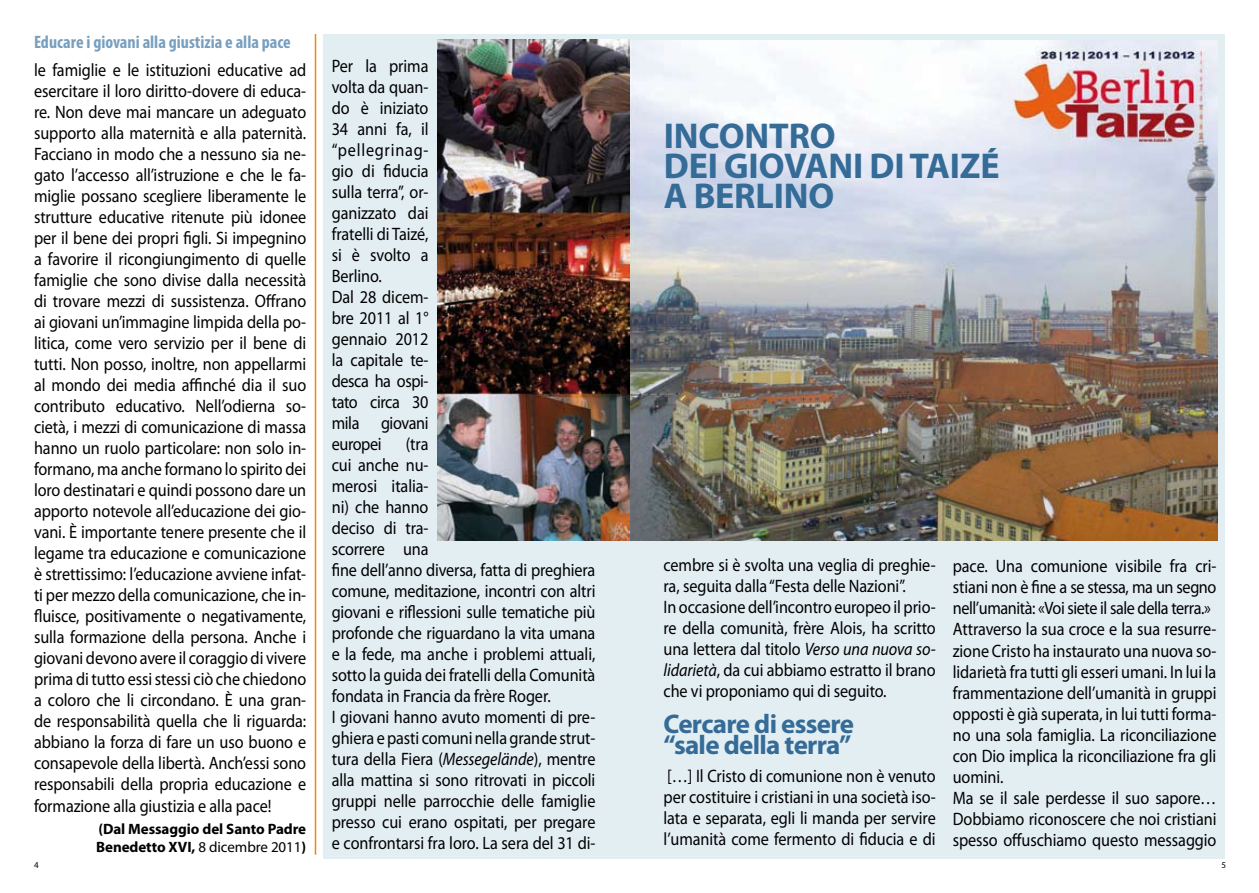
<style>
.page{position:relative;width:1259px;height:893px;background:#fff}
.page>*{position:absolute;margin:0;border:0;box-sizing:border-box;transform-origin:0 0}
.t1{font:700 36px/30px "Myriad Pro";letter-spacing:-.005em;color:#356b97}
.t2{font:700 27px/21px "Myriad Pro";letter-spacing:-.025em;color:#356b97}
.t3{font:18px/21px "Myriad Pro";letter-spacing:-.005em;color:#000;scale:.9 1}
.t4{font:700 condensed 18px "Myriad Pro";color:#789fbf}
.t5{font:700 15px/18px "Myriad Pro";letter-spacing:-.005em;color:#000}
.t6{font:9px "Myriad Pro";color:#000}
.s1{font-weight:400}
.s2{font-style:italic}
</style>
<div class="page">
<div style="left:323px;top:34px;width:902px;height:825px;background:#e3eef3"></div>
<img style="left:437px;top:39px;width:780px;height:502px">
<hr style="left:315px;top:34px;width:1px;height:821px;background:#f08800">
<p class="t4" style="left:34px;top:30px;width:258px">Educare i giovani alla giustizia e alla pace</p>
<p class="t3" style="left:34px;top:59px;width:304px;text-align:justify">le famiglie e le istituzioni educative ad esercitare il loro diritto-dovere di educa&shy;re. Non deve mai mancare un adeguato supporto alla maternità e alla paternità.<br>Facciano in modo che a nessuno sia ne&shy;gato l’accesso all’istruzione e che le fa&shy;miglie possano scegliere liberamente le strutture educative ritenute più idonee per il bene dei propri figli. Si impegnino a favorire il ricongiungimento di quelle famiglie che sono divise dalla necessità di trovare mezzi di sussistenza. Offrano ai giovani un’immagine limpida della po&shy;litica, come vero servizio per il bene di tutti. Non posso, inoltre, non appellarmi al mondo dei media affinché dia il suo contributo educativo. Nell’odierna so&shy;cietà, i mezzi di comunicazione di massa hanno un ruolo particolare: non solo in&shy;formano, ma anche formano lo spirito dei loro destinatari e quindi possono dare un apporto notevole all’educazione dei gio&shy;vani. È importante tenere presente che il legame tra educazione e comunicazione è strettissimo: l’educazione avviene infat&shy;ti per mezzo della comunicazione, che in&shy;fluisce, positivamente o negativamente, sulla formazione della persona. Anche i giovani devono avere il coraggio di vivere prima di tutto essi stessi ciò che chiedono a coloro che li circondano. È una gran&shy;de responsabilità quella che li riguarda: abbiano la forza di fare un uso buono e consapevole della libertà. Anch’essi sono responsabili della propria educazione e formazione alla giustizia e alla pace!</p>
<p class="t5" style="left:96px;top:819px;width:212px">(Dal Messaggio del Santo Padre<br>Benedetto XVI, <span class="s1">8 dicembre 2011</span>)</p>
<p class="t3" style="left:332px;top:55px;width:109px">Per la prima volta da quan&shy;do è iniziato<br>34 anni fa, il “pellegrinag&shy;gio di fiducia sulla terra”, or&shy;ganizzato dai fratelli di Taizé, si è svolto a<br>Berlino.<br>Dal 28 dicem&shy;bre 2011 al 1° gennaio 2012 la capitale te&shy;desca ha ospi&shy;tato circa 30 mila giovani europei</p>
<p class="t3" style="left:332px;top:433px;width:294px;text-indent:74px">(tra<br>cui anche nu-<br>merosi italia-<br>ni) che hanno<br>deciso di tra-<br>scorrere una<br>fine dell’anno diversa, fatta di preghiera comune, meditazione, incontri con altri giovani e riflessioni sulle tematiche più profonde che riguardano la vita umana e la fede, ma anche i problemi attuali, sotto la guida dei fratelli della Comunità fondata in Francia da frère Roger.<br>I giovani hanno avuto momenti di pre&shy;ghiera e pasti comuni nella grande strut&shy;tura della Fiera (<span class="s2">Messegelände</span>), mentre alla mattina si sono ritrovati in piccoli gruppi nelle parrocchie delle famiglie presso cui erano ospitati, per pregare e confrontarsi fra loro. La sera del 31 di-</p>
<h1 class="t1" style="left:664px;top:120px;width:337px">Incontro<br>dei giovani di Taizé a Berlino</h1>
<p class="t3" style="left:663px;top:554px;width:304px">cembre si è svolta una veglia di preghie&shy;ra, seguita dalla “Festa delle Nazioni”.<br>In occasione dell’incontro europeo il prio&shy;re della comunità, frère Alois, ha scritto una lettera dal titolo <span class="s2">Verso una nuova so&shy;lidarietà</span>, da cui abbiamo estratto il brano che vi proponiamo qui di seguito.</p>
<h2 class="t2" style="left:663px;top:712px;width:192px">Cercare di essere “sale della terra”</h2>
<p class="t3" style="left:663px;top:765px;width:304px;text-align:justify">[…] Il Cristo di comunione non è venuto per costituire i cristiani in una società iso&shy;lata e separata, egli li manda per servire l’umanità come fermento di fiducia e di</p>
<p class="t3" style="left:952px;top:556px;width:294px">pace. Una comunione visibile fra cri&shy;stiani non è fine a se stessa, ma un segno nell’umanità: «Voi siete il sale della terra.» Attraverso la sua croce e la sua resurre&shy;zione Cristo ha instaurato una nuova so&shy;lidarietà fra tutti gli esseri umani. In lui la frammentazione dell’umanità in gruppi opposti è già superata, in lui tutti forma&shy;no una sola famiglia. La riconciliazione con Dio implica la riconciliazione fra gli uomini.<br>Ma se il sale perdesse il suo sapore… Dobbiamo riconoscere che noi cristiani spesso offuschiamo questo messaggio</p>
<p class="t6" style="left:34px;top:859px;width:6px">4</p>
<p class="t6" style="left:1221px;top:859px;width:6px">5</p>
</div>
